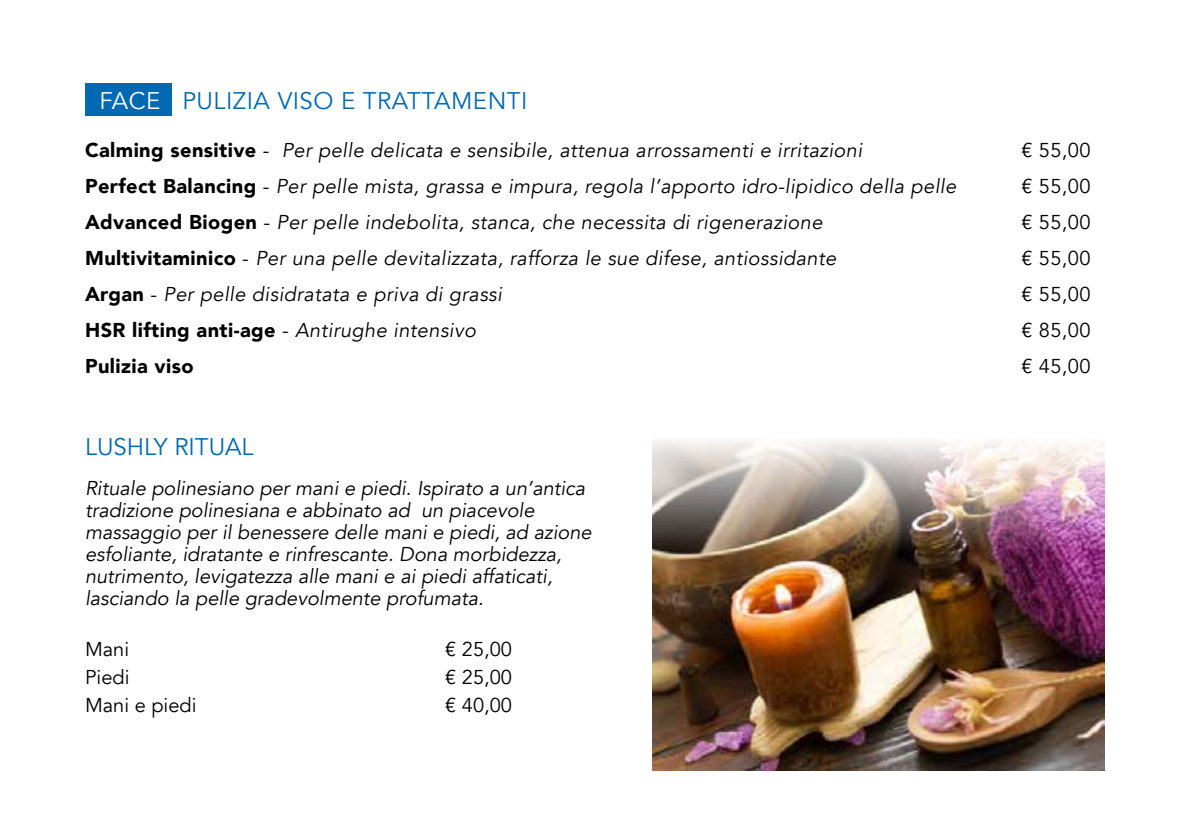
<style>
.page{position:relative;width:1191px;height:840px;background:#fff}
.page>*{position:absolute;margin:0;border:0;box-sizing:border-box;transform-origin:0 0}
.t1{font:24px "Avenir";letter-spacing:.02em;color:#0069b2}
.t2{font:24px "Avenir";color:#0069b2}
.t3{font:italic 20px "Avenir";letter-spacing:.02em;color:#000}
.t4{font:italic 20px/22px "Avenir";color:#000}
.t5{font:20px "Avenir";color:#000}
.t6{font:900 20px "Avenir";letter-spacing:.02em;color:#000}
.s1{color:#fff}
.s2{font-weight:900;font-style:normal}
.s3{font-style:normal}
.s4{font-weight:400}
.s5{font-weight:400;font-style:italic}
</style>
<div class="page">
<div style="left:85px;top:83px;width:86px;height:32px;background:#0069b2"></div>
<img style="left:652px;top:440px;width:452px;height:329px">
<p class="t1" style="left:99px;top:86px;width:429px"><span class="s1">FACE</span> PULIZIA VISO E TRATTAMENTI</p>
<p class="t3" style="left:85px;top:138px;width:778px"><span class="s2">Calming sensitive</span> <span class="s3">-</span> Per pelle delicata e sensibile, attenua arrossamenti e irritazioni</p>
<p class="t5" style="left:1021px;top:138px;width:71px">€ 55,00</p>
<p class="t3" style="left:85px;top:174px;width:872px"><span class="s2">Perfect Balancing</span> <span class="s3">-</span> Per pelle mista, grassa e impura, regola l’apporto idro-lipidico della pelle</p>
<p class="t5" style="left:1021px;top:174px;width:71px">€ 55,00</p>
<p class="t3" style="left:85px;top:210px;width:739px"><span class="s2">Advanced Biogen</span> <span class="s3">-</span> Per pelle indebolita, stanca, che necessita di rigenerazione</p>
<p class="t5" style="left:1021px;top:210px;width:71px">€ 55,00</p>
<p class="t3" style="left:85px;top:246px;width:752px"><span class="s2">Multivitaminico</span> <span class="s3">-</span> Per una pelle devitalizzata, rafforza le sue difese, antiossidante</p>
<p class="t5" style="left:1021px;top:246px;width:71px">€ 55,00</p>
<p class="t3" style="left:85px;top:282px;width:418px"><span class="s2">Argan</span> <span class="s3">-</span> Per pelle disidratata e priva di grassi</p>
<p class="t5" style="left:1021px;top:282px;width:71px">€ 55,00</p>
<p class="t6" style="left:85px;top:312px;width:392px">HSR lifting anti-age <span class="s4">-</span> <span class="s5">Antirughe intensivo</span></p>
<p class="t5" style="left:1021px;top:318px;width:71px">€ 85,00</p>
<p class="t6" style="left:85px;top:348px;width:110px">Pulizia viso</p>
<p class="t5" style="left:1021px;top:354px;width:71px">€ 45,00</p>
<p class="t2" style="left:85px;top:432px;width:170px">LUSHLY RITUAL</p>
<p class="t4" style="left:85px;top:477px;width:508px">Rituale polinesiano per mani e piedi. Ispirato a un’antica tradizione polinesiana e abbinato ad un piacevole massaggio per il benessere delle mani e piedi, ad azione esfoliante, idratante e rinfrescante. Dona morbidezza, nutrimento, levigatezza alle mani e ai piedi affaticati, lasciando la pelle gradevolmente profumata.</p>
<p class="t5" style="left:85px;top:636px;width:46px">Mani</p>
<p class="t5" style="left:445px;top:636px;width:68px">€ 25,00</p>
<p class="t5" style="left:85px;top:664px;width:46px">Piedi</p>
<p class="t5" style="left:445px;top:664px;width:68px">€ 25,00</p>
<p class="t5" style="left:85px;top:692px;width:113px">Mani e piedi</p>
<p class="t5" style="left:445px;top:692px;width:68px">€ 40,00</p>
</div>
